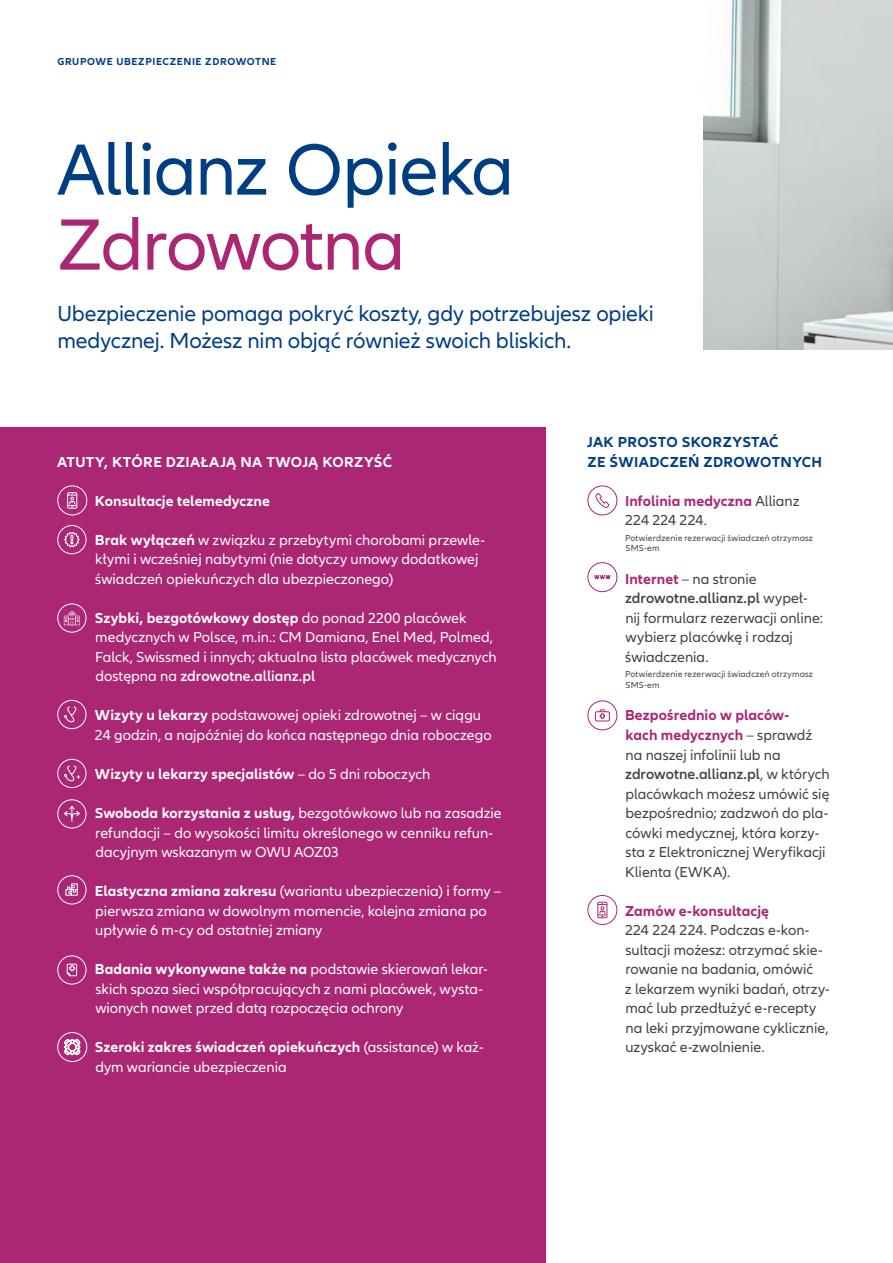
<style>
.page{position:relative;width:893px;height:1263px;background:#fff}
.page>*{position:absolute;margin:0;border:0;box-sizing:border-box;transform-origin:0 0}
.t1{font:75px "Allianz Neo";letter-spacing:-.02em;color:#003e84}
.t2{font:75px "Allianz Neo";letter-spacing:-.025em;color:#ab2673}
.t3{font:22.5px/27px "Allianz Neo";letter-spacing:-.005em;color:#003e84}
.t4{font:15px/19.5px "Allianz Neo";color:#fff}
.t5{font:15px/19.5px "Allianz Neo";color:#414140}
.t6{font:700 15px "Allianz Neo";letter-spacing:.005em;color:#fff}
.t7{font:700 15px/19.5px "Allianz Neo";letter-spacing:.005em;color:#ab2673}
.t8{font:700 15px/19.5px "Allianz Neo";letter-spacing:.02em;color:#003e84}
.t9{font:700 15px "Allianz Neo";letter-spacing:.025em;color:#fff}
.t10{font:700 10.5px "Allianz Neo";letter-spacing:.06em;color:#003e84}
.t11{font:9px/10.8px "Allianz Neo";letter-spacing:.02em;color:#414140}
.s1{font-weight:700}
.s2{font-weight:600}
.s3{font-weight:400}
.s4{font-weight:400;color:#414140}
.s5{font-weight:700;color:#ab2673}
</style>
<div class="page">
<div style="left:0;top:428px;width:546px;height:835px;background:#ab2673"></div>
<svg style="left:67px;top:492px;width:11px;height:17px"></svg>
<div style="left:57px;top:485px;width:30px;height:30px;border:1px solid #fff;border-radius:50%"></div>
<div style="left:57px;top:525px;width:29px;height:29px;border:1px solid #fff;border-radius:50%"></div>
<svg style="left:64px;top:531px;width:16px;height:17px"></svg>
<svg style="left:64px;top:611px;width:16px;height:14px"></svg>
<div style="left:57px;top:603px;width:29px;height:29px;border:1px solid #fff;border-radius:50%"></div>
<div style="left:57px;top:700px;width:29px;height:29px;border:1px solid #fff;border-radius:50%"></div>
<svg style="left:64px;top:706px;width:12px;height:17px"></svg>
<div style="left:57px;top:759px;width:29px;height:29px;border:1px solid #fff;border-radius:50%"></div>
<svg style="left:64px;top:765px;width:16px;height:17px"></svg>
<div style="left:57px;top:799px;width:29px;height:29px;border:1px solid #fff;border-radius:50%"></div>
<svg style="left:64px;top:806px;width:16px;height:16px"></svg>
<div style="left:57px;top:875px;width:29px;height:29px;border:1px solid #fff;border-radius:50%"></div>
<svg style="left:65px;top:883px;width:13px;height:13px"></svg>
<svg style="left:66px;top:963px;width:11px;height:13px"></svg>
<div style="left:57px;top:955px;width:29px;height:29px;border:1px solid #fff;border-radius:50%"></div>
<svg style="left:64px;top:1039px;width:16px;height:16px"></svg>
<div style="left:57px;top:1032px;width:30px;height:30px;border:1px solid #fff;border-radius:50%"></div>
<div style="left:587px;top:485px;width:30px;height:30px;border:1px solid #ab2673;border-radius:50%"></div>
<svg style="left:595px;top:493px;width:15px;height:15px"></svg>
<div style="left:587px;top:562px;width:30px;height:30px;border:1px solid #ab2673;border-radius:50%"></div>
<svg style="left:594px;top:575px;width:17px;height:4px"></svg>
<div style="left:587px;top:700px;width:30px;height:30px;border:1px solid #ab2673;border-radius:50%"></div>
<svg style="left:595px;top:709px;width:15px;height:13px"></svg>
<svg style="left:597px;top:901px;width:11px;height:17px"></svg>
<div style="left:587px;top:895px;width:30px;height:30px;border:1px solid #ab2673;border-radius:50%"></div>
<img style="left:703px;top:0;width:190px;height:350px">
<p class="t10" style="left:57px;top:56px;width:220px">GRUPOWE UBEZPIECZENIE ZDROWOTNE</p>
<h1 class="t1" style="left:57px;top:127px;width:458px">Allianz Opieka</h1>
<h1 class="t2" style="left:57px;top:202px;width:350px">Zdrowotna</h1>
<h2 class="t3" style="left:57px;top:301px;width:598px">Ubezpieczenie pomaga pokryć koszty, gdy potrzebujesz opieki medycznej. Możesz nim objąć również swoich bliskich.</h2>
<p class="t9" style="left:57px;top:453px;width:337px">ATUTY, KTÓRE DZIAŁAJĄ NA TWOJĄ KORZYŚĆ</p>
<p class="t6" style="left:95px;top:492px;width:177px">Konsultacje telemedyczne</p>
<p class="t4" style="left:95px;top:531px;width:392px"><span class="s1">Brak wyłączeń</span> w związku z przebytymi chorobami przewle&shy;kłymi i wcześniej nabytymi (nie dotyczy umowy dodatkowej świadczeń opiekuńczych dla ubezpieczonego)</p>
<p class="t4" style="left:95px;top:609px;width:403px"><span class="s1">Szybki, bezgotówkowy dostęp</span> do ponad 2200 placówek medycznych w Polsce, m.in.: CM Damiana, Enel Med, Polmed, Falck, Swissmed i innych; aktualna lista placówek medycznych dostępna na <span class="s2">zdrowotne.allianz.pl</span></p>
<p class="t4" style="left:95px;top:706px;width:398px"><span class="s1">Wizyty u lekarzy</span> podstawowej opieki zdrowotnej – w ciągu<br>24 godzin, a najpóźniej do końca następnego dnia roboczego</p>
<p class="t6" style="left:95px;top:765px;width:337px">Wizyty u lekarzy specjalistów <span class="s3">– do 5 dni roboczych</span></p>
<p class="t4" style="left:95px;top:804px;width:408px"><span class="s1">Swoboda korzystania z usług,</span> bezgotówkowo lub na zasadzie refundacji – do wysokości limitu określonego w cenniku refun&shy;dacyjnym wskazanym w OWU AOZ03</p>
<p class="t4" style="left:95px;top:882px;width:408px"><span class="s1">Elastyczna zmiana zakresu</span> (wariantu ubezpieczenia) i formy – pierwsza zmiana w dowolnym momencie, kolejna zmiana po upływie 6 m-cy od ostatniej zmiany</p>
<p class="t4" style="left:95px;top:960px;width:394px"><span class="s1">Badania wykonywane także na</span> podstawie skierowań lekar&shy;skich spoza sieci współpracujących z nami placówek, wysta&shy;wionych nawet przed datą rozpoczęcia ochrony</p>
<p class="t4" style="left:95px;top:1038px;width:390px"><span class="s1">Szeroki zakres świadczeń opiekuńczych</span> (assistance) w każ&shy;dym wariancie ubezpieczenia</p>
<p class="t8" style="left:587px;top:433px;width:237px">JAK PROSTO SKORZYSTAĆ<br>ZE ŚWIADCZEŃ ZDROWOTNYCH</p>
<p class="t7" style="left:625px;top:491px;width:176px">Infolinia medyczna <span class="s4">Allianz<br>224 224 224.</span></p>
<p class="t11" style="left:625px;top:532px;width:190px">Potwierdzenie rezerwacji świadczeń otrzymasz<br>SMS-em</p>
<p class="t5" style="left:625px;top:570px;width:199px"><span class="s5">Internet</span> – na stronie <span class="s2">zdrowotne.allianz.pl</span> wypeł&shy;nij formularz rezerwacji online: wybierz placówkę i rodzaj świadczenia.</p>
<p class="t11" style="left:625px;top:669px;width:190px">Potwierdzenie rezerwacji świadczeń otrzymasz<br>SMS-em</p>
<p class="t5" style="left:625px;top:706px;width:206px"><span class="s5">Bezpośrednio w placów-<br>kach medycznych</span> – sprawdź na naszej infolinii lub na <span class="s2">zdrowotne.allianz.pl</span>, w których placówkach możesz umówić się bezpośrednio; zadzwoń do pla&shy;cówki medycznej, która korzy&shy;sta z Elektronicznej Weryfikacji<br>Klienta (EWKA).</p>
<p class="t7" style="left:625px;top:901px;width:146px">Zamów e-konsultację</p>
<p class="t5" style="left:625px;top:921px;width:206px">224 224 224. Podczas e-kon&shy;sultacji możesz: otrzymać skie&shy;rowanie na badania, omówić<br>z lekarzem wyniki badań, otrzy&shy;mać lub przedłużyć e-recepty na leki przyjmowane cyklicznie, uzyskać e-zwolnienie.</p>
</div>
